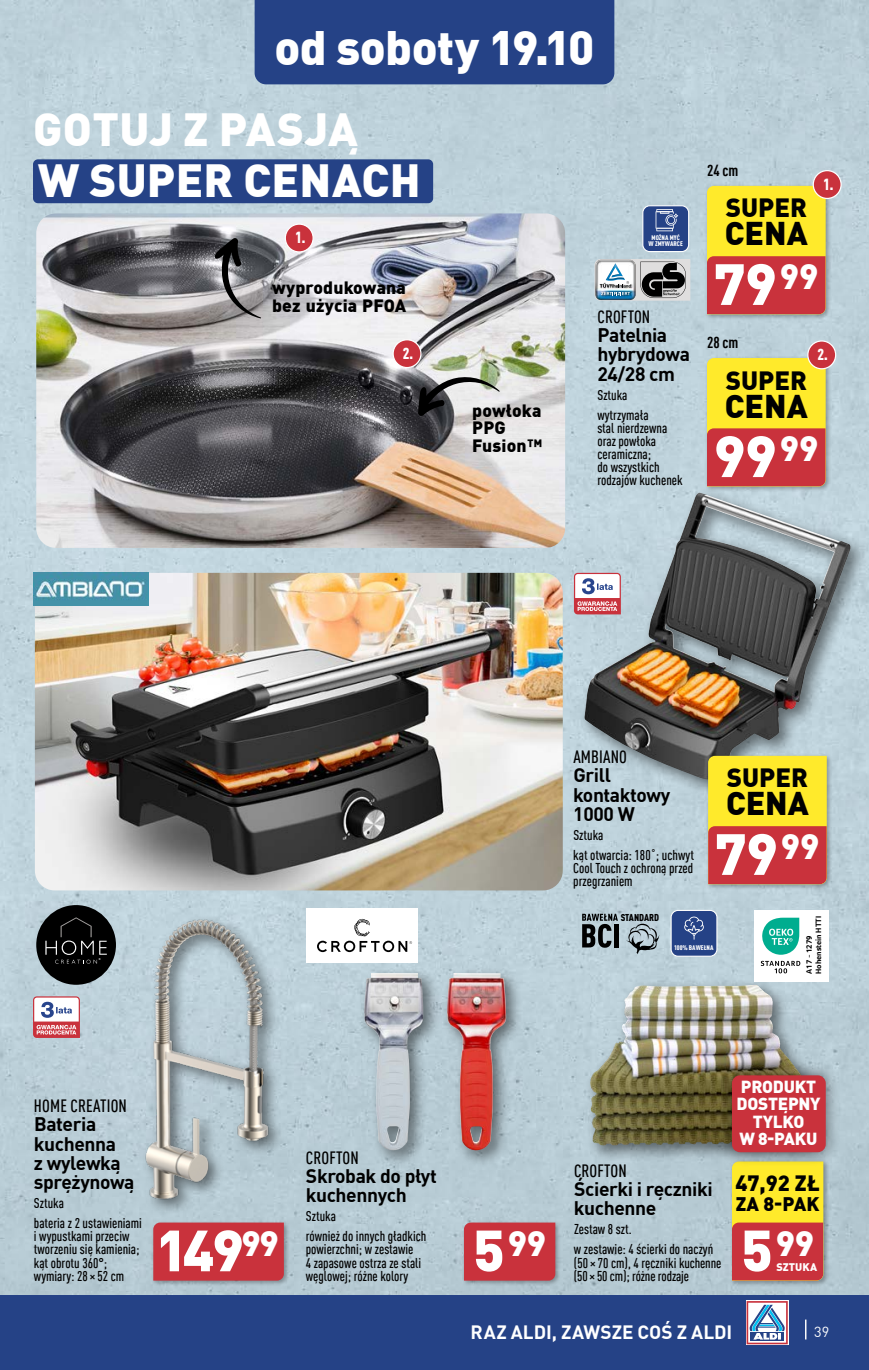
<style>
.page{position:relative;width:869px;height:1370px;background:#fff}
.page>*{position:absolute;margin:0;border:0;box-sizing:border-box;transform-origin:0 0}
.t1{font:900 57.23px "DIN Pro";letter-spacing:-.01em;color:#fff}
.t2{font:900 47.25px "DIN Pro";letter-spacing:-.01em;color:#fff}
.t3{font:900 45.5px/50.9px "DIN Pro";letter-spacing:.005em;color:#fff}
.t4{font:900 34.65px "DIN Pro";color:#fff}
.t5{font:900 32.2px "DIN Pro";color:#000}
.t6{font:900 25.9px "DIN Pro";color:#000}
.t7{font:900 21.7px "DIN Pro";color:#000}
.t8{font:700 19.25px/19.2px "DIN Pro";letter-spacing:-.02em;color:#000}
.t9{font:900 19.25px "DIN Pro";color:#000}
.t10{font:700 18.9px "DIN Pro";letter-spacing:.005em;color:#fff}
.t11{font:900 17.5px/17.5px "DIN Pro";letter-spacing:.01em;color:#000}
.t12{font:500 condensed 17.5px "DIN Pro";letter-spacing:.01em;color:#000}
.t13{font:900 17.15px/17.5px "DIN Pro";letter-spacing:-.015em;color:#fff;text-align:center}
.t14{font:900 condensed 15.75px "DIN Pro";color:#fff}
.t15{font:700 condensed 15.75px "DIN Pro";color:#000}
.t16{font:14.35px "DIN Pro";color:#fff}
.t17{font:500 condensed 14px/13.1px "DIN Pro";color:#000}
.t18{font:900 10.85px "DIN Pro";letter-spacing:.005em;color:#fff}
.t19{font:900 condensed 9.8px "DIN Pro";color:#000}
.t20{font:700 8.05px/9.6px "Foco";color:#000}
.t21{font:900 condensed 6.65px/6.6px "DIN Pro";letter-spacing:.01em;color:#fff;text-align:center}
.s1{font-size:57.23px}
</style>
<div class="page">
<img style="left:1px;top:0;width:867px;height:1295px">
<img style="left:0;top:0;width:1px;height:1369px">
<img style="left:36px;top:213px;width:529px;height:335px">
<img style="left:35px;top:572px;width:527px;height:318px">
<img style="left:95px;top:903px;width:203px;height:312px">
<div style="left:358px;top:966px;width:82px;height:201px;background:#000;opacity:.5"></div>
<img style="left:364px;top:972px;width:59px;height:178px">
<div style="left:584px;top:978px;width:237px;height:183px;background:#000;opacity:.5"></div>
<img style="left:589px;top:984px;width:163px;height:161px">
<div style="left:577px;top:486px;width:291px;height:312px;background:#000;opacity:.5"></div>
<img style="left:584px;top:492px;width:266px;height:289px">
<div style="left:440px;top:966px;width:83px;height:201px;background:#000;opacity:.5"></div>
<img style="left:446px;top:972px;width:60px;height:178px">
<svg style="left:418px;top:375px;width:81px;height:42px;background:#919291"></svg>
<svg style="left:214px;top:237px;width:47px;height:81px;background:#706f72"></svg>
<div style="left:306px;top:908px;width:112px;height:54px;background:#fff"></div>
<svg style="left:317px;top:918px;width:95px;height:34px"></svg>
<div style="left:754px;top:909px;width:74px;height:72px;background:#fff"></div>
<svg style="left:762px;top:917px;width:36px;height:37px"></svg>
<svg style="left:760px;top:960px;width:40px;height:13px"></svg>
<hr style="left:614px;top:924px;width:4px;height:23px;background:#000">
<svg style="left:582px;top:913px;width:35px;height:34px"></svg>
<svg style="left:625px;top:923px;width:34px;height:31px"></svg>
<div style="left:670px;top:910px;width:46px;height:46px;background:#254286;border-radius:7px"></div>
<div style="left:670px;top:909px;width:47px;height:47px;border:1px solid #fff;border-radius:7px"></div>
<svg style="left:684px;top:916px;width:19px;height:23px"></svg>
<svg style="left:33px;top:996px;width:47px;height:41px"></svg>
<div style="left:642px;top:206px;width:46px;height:45px;background:#254286;border-radius:7px"></div>
<div style="left:642px;top:205px;width:47px;height:47px;border:1px solid #fff;border-radius:7px"></div>
<hr style="left:656px;top:209px;width:16px;height:3px;background:#fff">
<hr style="left:656px;top:228px;width:16px;height:3px;background:#fff">
<svg style="left:655px;top:210px;width:22px;height:20px"></svg>
<svg style="left:594px;top:259px;width:96px;height:42px"></svg>
<img style="left:33px;top:572px;width:115px;height:33px">
<svg style="left:573px;top:572px;width:47px;height:42px"></svg>
<div style="left:36px;top:905px;width:80px;height:79px;background:#000;border-radius:50%"></div>
<svg style="left:45px;top:917px;width:62px;height:46px"></svg>
<div style="left:33px;top:159px;width:400px;height:44px;background:#254286;border-radius:5px"></div>
<div style="left:393px;top:340px;width:28px;height:27px;background:#c9323c;border-radius:50%"></div>
<div style="left:392px;top:339px;width:29px;height:29px;border:1px solid #fff;border-radius:50%"></div>
<div style="left:285px;top:224px;width:28px;height:28px;background:#c9323c;border-radius:50%"></div>
<div style="left:284px;top:223px;width:29px;height:29px;border:1px solid #fff;border-radius:50%"></div>
<div style="left:704px;top:183px;width:127px;height:137px;background:#000;opacity:.3"></div>
<svg style="left:706px;top:186px;width:119px;height:128px;background:#e59634"></svg>
<div style="left:704px;top:355px;width:127px;height:137px;background:#000;opacity:.3"></div>
<svg style="left:706px;top:358px;width:119px;height:128px;background:#e69634"></svg>
<div style="left:705px;top:753px;width:127px;height:137px;background:#000;opacity:.3"></div>
<svg style="left:707px;top:755px;width:119px;height:129px;background:#e59734"></svg>
<div style="left:812px;top:171px;width:28px;height:27px;background:#c9323c;border-radius:50%"></div>
<div style="left:812px;top:170px;width:29px;height:29px;border:1px solid #fff;border-radius:50%"></div>
<div style="left:807px;top:341px;width:28px;height:28px;background:#c9323c;border-radius:50%"></div>
<div style="left:806px;top:340px;width:29px;height:29px;border:1px solid #fff;border-radius:50%"></div>
<div style="left:461px;top:1219px;width:100px;height:67px;background:#000;opacity:.3"></div>
<div style="left:463px;top:1222px;width:92px;height:58px;background:#c9323c"></div>
<div style="left:729px;top:1158px;width:99px;height:128px;background:#000;opacity:.3"></div>
<svg style="left:731px;top:1166px;width:92px;height:114px;background:#e28e36"></svg>
<div style="left:151px;top:1219px;width:138px;height:67px;background:#000;opacity:.3"></div>
<div style="left:153px;top:1222px;width:131px;height:58px;background:#c9323c"></div>
<div style="left:717px;top:1060px;width:123px;height:106px;background:#000;opacity:.52"></div>
<div style="left:731px;top:1075px;width:94px;height:77px;background:#c9323c;border-radius:8px"></div>
<div style="left:254px;top:0;width:360px;height:84px;background:#254286"></div>
<div style="left:1px;top:1295px;width:867px;height:74px;background:#254286"></div>
<svg style="left:746px;top:1300px;width:42px;height:44px"></svg>
<svg style="left:746px;top:1300px;width:41px;height:43px"></svg>
<hr style="left:804px;top:1319px;width:2px;height:20px;background:#fff">
<h2 class="t2" style="left:274px;top:10px;width:321px">od soboty 19.10</h2>
<h3 class="t3" style="left:33px;top:101px;width:389px">GOTUJ Z PASJĄ<br>W SUPER CENACH</h3>
<p class="t14" style="left:295px;top:225px;width:12px">1.</p>
<p class="t11" style="left:272px;top:278px;width:136px">wyprodukowana bez użycia PFOA</p>
<p class="t14" style="left:402px;top:341px;width:12px">2.</p>
<p class="t11" style="left:472px;top:400px;width:72px">powłoka<br>PPG<br>Fusion™</p>
<p class="t21" style="left:648px;top:233px;width:36px">MOŻNA MYĆ<br>W ZMYWARCE</p>
<p class="t12" style="left:597px;top:304px;width:54px">CROFTON</p>
<h3 class="t8" style="left:597px;top:324px;width:94px">Patelnia hybrydowa<br>24/28 cm</h3>
<p class="t17" style="left:597px;top:383px;width:53px;line-height:20.1px">Sztuka wytrzymała</p>
<p class="t17" style="left:597px;top:420px;width:87px">stal nierdzewna oraz powłoka ceramiczna;<br>do wszystkich rodzajów kuchenek</p>
<p class="t15" style="left:706px;top:159px;width:33px">24 cm</p>
<h3 class="t6" style="left:725px;top:187px;width:83px">SUPER</h3>
<h3 class="t5" style="left:724px;top:208px;width:84px">CENA</h3>
<p class="t14" style="left:822px;top:172px;width:12px">1.</p>
<h1 class="t1" style="left:713px;top:238px;width:106px">79<sup>99</sup></h1>
<p class="t15" style="left:706px;top:331px;width:33px">28 cm</p>
<h3 class="t6" style="left:725px;top:359px;width:83px">SUPER</h3>
<h3 class="t5" style="left:724px;top:380px;width:84px">CENA</h3>
<p class="t14" style="left:817px;top:342px;width:12px">2.</p>
<h1 class="t1" style="left:713px;top:410px;width:106px">99<sup>99</sup></h1>
<p class="t12" style="left:573px;top:744px;width:55px">AMBIANO</p>
<h3 class="t8" style="left:573px;top:764px;width:98px">Grill kontaktowy<br>1000 W</h3>
<p class="t17" style="left:573px;top:823px;width:122px;line-height:20.1px">Sztuka<br>kąt otwarcia: 180˚; uchwyt</p>
<p class="t17" style="left:573px;top:860px;width:121px">Cool Touch z ochroną przed przegrzaniem</p>
<h3 class="t6" style="left:726px;top:757px;width:83px">SUPER</h3>
<h3 class="t5" style="left:725px;top:777px;width:84px">CENA</h3>
<h1 class="t1" style="left:714px;top:808px;width:106px">79<sup>99</sup></h1>
<p class="t19" style="left:620px;top:909px;width:40px">STANDARD</p>
<p class="t21" style="left:673px;top:943px;width:41px">100% BAWEŁNA</p>
<p class="t20" style="left:803px;top:973px;width:59px;rotate:-90deg">A17 - 1279<br>Hohenstein HTTI</p>
<p class="t12" style="left:34px;top:1093px;width:94px">HOME CREATION</p>
<h3 class="t8" style="left:34px;top:1113px;width:102px">Bateria kuchenna<br>z wylewką sprężynową</h3>
<p class="t17" style="left:34px;top:1191px;width:110px;line-height:20.1px">Sztuka<br>bateria z 2 ustawieniami</p>
<p class="t17" style="left:34px;top:1228px;width:107px">i wypustkami przeciw tworzeniu się kamienia; kąt obrotu 360°; wymiary: 28 × 52 cm</p>
<h1 class="t1" style="left:156px;top:1204px;width:90px">149</h1>
<h3 class="t4" style="left:241px;top:1215px;width:39px">99</h3>
<p class="t12" style="left:306px;top:1144px;width:54px">CROFTON</p>
<h3 class="t8" style="left:306px;top:1164px;width:132px">Skrobak do płyt kuchennych</h3>
<p class="t17" style="left:306px;top:1204px;width:122px;line-height:20.1px">Sztuka<br>również do innych gładkich</p>
<p class="t17" style="left:306px;top:1241px;width:117px">powierzchni; w zestawie<br>4 zapasowe ostrza ze stali węglowej; różne kolory</p>
<p class="t13" style="left:736px;top:1076px;width:85px">PRODUKT<br>DOSTĘPNY<br>TYLKO<br>W 8-PAKU</p>
<p class="t12" style="left:573px;top:1157px;width:54px">CROFTON</p>
<h3 class="t8" style="left:573px;top:1178px;width:140px">Ścierki i ręczniki kuchenne</h3>
<p class="t17" style="left:573px;top:1218px;width:141px;line-height:20.1px">Zestaw 8 szt.<br>w zestawie: 4 ścierki do naczyń</p>
<p class="t17" style="left:573px;top:1254px;width:149px">(50 × 70 cm), 4 ręczniki kuchenne (50 × 50 cm); różne rodzaje</p>
<h3 class="t7" style="left:735px;top:1165px;width:86px">47,92 ZŁ</h3>
<h3 class="t9" style="left:735px;top:1187px;width:85px">ZA 8-PAK</h3>
<h3 class="t4" style="left:473px;top:1215px;width:75px"><span class="s1">5</span>99</h3>
<h3 class="t4" style="left:740px;top:1215px;width:75px"><span class="s1">5</span>99</h3>
<p class="t18" style="left:776px;top:1257px;width:42px">SZTUKA</p>
<h3 class="t10" style="left:470px;top:1317px;width:263px">RAZ ALDI, ZAWSZE COŚ Z ALDI</h3>
<p class="t16" style="left:813px;top:1320px;width:17px">39</p>
<p class="t16" style="left:812px;top:1320px;width:17px">27</p>
</div>
